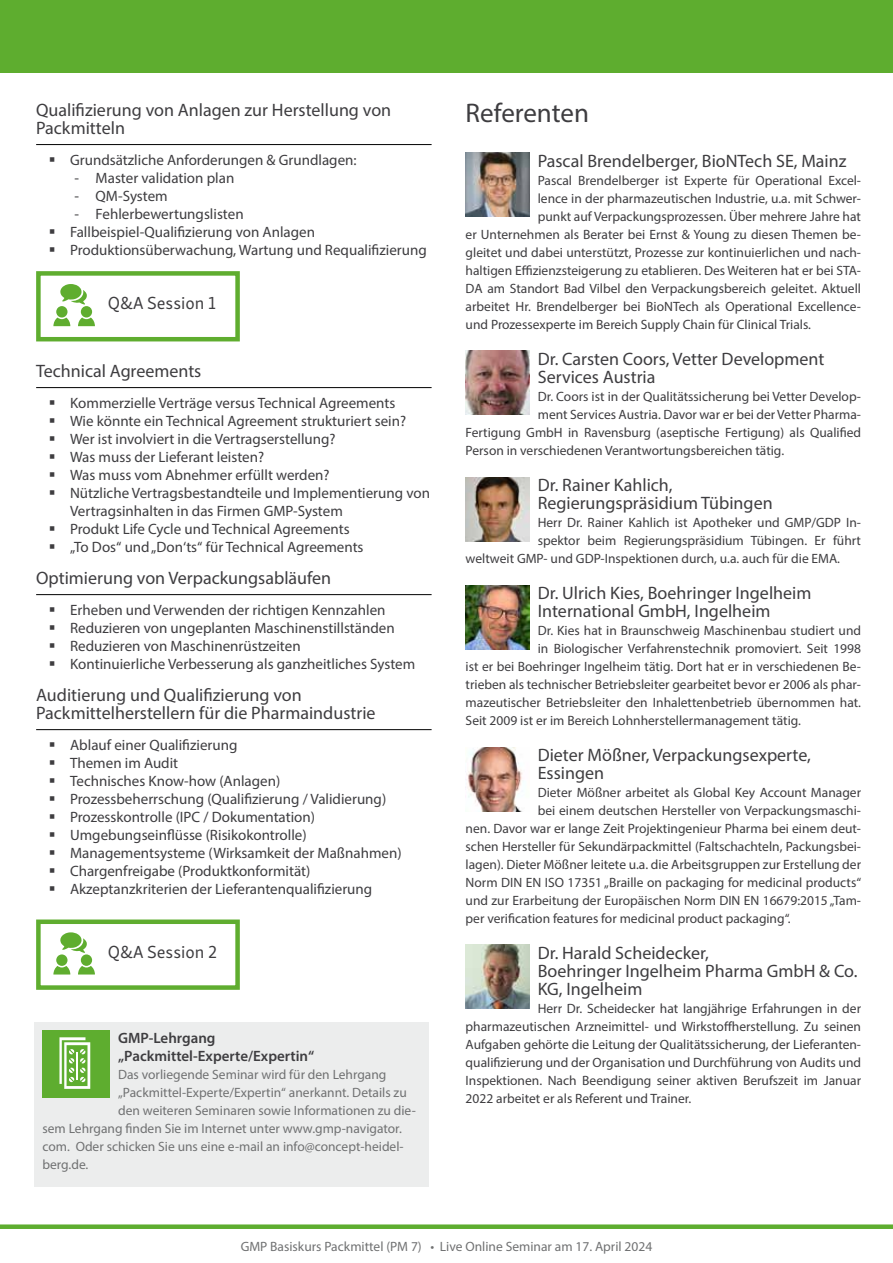
<style>
.page{position:relative;width:893px;height:1263px;background:#fff}
.page>*{position:absolute;margin:0;border:0;box-sizing:border-box;transform-origin:0 0}
.t1{font:27px "Myriad Pro";color:#3e3d40}
.t2{font:18px/18px "Myriad Pro";color:#3e3d40}
.t3{font:18px "Skolar Sans Latn";color:#3e3d40}
.t4{font:15px/18px "Myriad Pro";color:#3e3d40}
.t5{font:600 15px/18px "Myriad Pro";color:#3e3d40}
.t6{font:13.5px/18px "Myriad Pro";color:#3e3d40;text-align:justify}
.t7{font:13.5px "Myriad Pro";color:#707172}
</style>
<div class="page">
<div style="left:0;top:0;width:893px;height:72px;background:#5ead2f"></div>
<div style="left:0;top:1224px;width:893px;height:5px;background:#5ead2f"></div>
<hr style="left:36px;top:144px;width:396px;height:1px;background:#000">
<hr style="left:36px;top:387px;width:396px;height:1px;background:#000">
<hr style="left:36px;top:594px;width:396px;height:1px;background:#000">
<hr style="left:36px;top:729px;width:396px;height:1px;background:#000">
<svg style="left:60px;top:284px;width:27px;height:20px"></svg>
<div style="left:56px;top:306px;width:12px;height:11px;background:#5fad2f;border-radius:50%"></div>
<svg style="left:53px;top:317px;width:17px;height:9px"></svg>
<div style="left:81px;top:306px;width:11px;height:11px;background:#5fad2f;border-radius:50%"></div>
<svg style="left:78px;top:317px;width:17px;height:9px"></svg>
<div style="left:36px;top:271px;width:204px;height:70px;border:4px solid #5fad2f"></div>
<svg style="left:60px;top:932px;width:27px;height:21px"></svg>
<div style="left:56px;top:954px;width:12px;height:12px;background:#5fad2f;border-radius:50%"></div>
<svg style="left:53px;top:966px;width:17px;height:8px"></svg>
<div style="left:81px;top:954px;width:11px;height:12px;background:#5fad2f;border-radius:50%"></div>
<svg style="left:78px;top:966px;width:17px;height:8px"></svg>
<div style="left:36px;top:919px;width:204px;height:71px;border:4px solid #5fad2f"></div>
<img style="left:466px;top:152px;width:63px;height:65px">
<img style="left:466px;top:350px;width:63px;height:65px">
<img style="left:466px;top:477px;width:63px;height:65px">
<img style="left:466px;top:585px;width:63px;height:65px">
<img style="left:467px;top:747px;width:55px;height:65px">
<img style="left:466px;top:944px;width:63px;height:65px">
<div style="left:34px;top:1022px;width:394px;height:164px;background:#eceded"></div>
<div style="left:43px;top:1030px;width:67px;height:67px;background:#5ead2f"></div>
<svg style="left:59px;top:1037px;width:31px;height:52px"></svg>
<h2 class="t2" style="left:36px;top:100px;width:357px">Qualifizierung von Anlagen zur Herstellung von<br>Packmitteln</h2>
<p class="t4" style="left:70px;top:151px;width:288px">Grundsätzliche Anforderungen &amp; Grundlagen:</p>
<p class="t4" style="left:74px;top:169px;width:161px">- Master validation plan</p>
<p class="t4" style="left:74px;top:187px;width:95px">- QM-System</p>
<p class="t4" style="left:70px;top:205px;width:358px">- Fehlerbewertungslisten<br>Fallbeispiel-Qualifizierung von Anlagen<br>Produktionsüberwachung, Wartung und Requalifizierung</p>
<h2 class="t3" style="left:108px;top:289px;width:110px">Q&amp;A Session 1</h2>
<h2 class="t2" style="left:36px;top:361px;width:167px">Technical Agreements</h2>
<p class="t4" style="left:70px;top:394px;width:361px">Kommerzielle Verträge versus Technical Agreements<br>Wie könnte ein Technical Agreement strukturiert sein?<br>Wer ist involviert in die Vertragserstellung?<br>Was muss der Lieferant leisten?<br>Was muss vom Abnehmer erfüllt werden?<br>Nützliche Vertragsbestandteile und Implementierung von Vertragsinhalten in das Firmen GMP-System<br>Produkt Life Cycle und Technical Agreements<br>„To Dos“ und „Don‘ts“ für Technical Agreements</p>
<h2 class="t2" style="left:36px;top:568px;width:297px">Optimierung von Verpackungsabläufen</h2>
<p class="t4" style="left:70px;top:601px;width:347px">Erheben und Verwenden der richtigen Kennzahlen Reduzieren von ungeplanten Maschinenstillständen Reduzieren von Maschinenrüstzeiten<br>Kontinuierliche Verbesserung als ganzheitliches System</p>
<h2 class="t2" style="left:36px;top:685px;width:341px">Auditierung und Qualifizierung von<br>Packmittelherstellern für die Pharmaindustrie</h2>
<p class="t4" style="left:70px;top:736px;width:333px">Ablauf einer Qualifizierung<br>Themen im Audit<br>Technisches Know-how (Anlagen)<br>Prozessbeherrschung (Qualifizierung / Validierung)<br>Prozesskontrolle (IPC / Dokumentation)<br>Umgebungseinflüsse (Risikokontrolle)<br>Managementsysteme (Wirksamkeit der Maßnahmen)<br>Chargenfreigabe (Produktkonformität)<br>Akzeptanzkriterien der Lieferantenqualifizierung</p>
<h2 class="t3" style="left:108px;top:938px;width:111px">Q&amp;A Session 2</h2>
<p class="t5" style="left:118px;top:1029px;width:198px">GMP-Lehrgang „Packmittel-Experte/Expertin“</p>
<p class="t7" style="left:118px;top:1066px;width:270px">Das vorliegende Seminar wird für den Lehrgang</p>
<p class="t7" style="left:118px;top:1084px;width:290px">„Packmittel-Experte/Expertin“ anerkannt. Details zu</p>
<p class="t7" style="left:118px;top:1102px;width:299px">den weiteren Seminaren sowie Informationen zu die-</p>
<p class="t7" style="left:43px;top:1120px;width:361px">sem Lehrgang finden Sie im Internet unter www.gmp-navigator.</p>
<p class="t7" style="left:43px;top:1138px;width:363px">com. Oder schicken Sie uns eine e-mail an info@concept-heidel-</p>
<p class="t7" style="left:43px;top:1156px;width:47px">berg.de.</p>
<h1 class="t1" style="left:466px;top:97px;width:125px">Referenten</h1>
<h2 class="t2" style="left:538px;top:151px;width:310px">Pascal Brendelberger, BioNTech SE, Mainz</h2>
<p class="t6" style="left:538px;top:171px;width:325px">Pascal Brendelberger ist Experte für Operational Excel-</p>
<p class="t6" style="left:538px;top:189px;width:325px">lence in der pharmazeutischen Industrie, u.a. mit Schwer-</p>
<p class="t6" style="left:538px;top:207px;width:325px">punkt auf Verpackungsprozessen. Über mehrere Jahre hat</p>
<p class="t6" style="left:466px;top:225px;width:397px">er Unternehmen als Berater bei Ernst &amp; Young zu diesen Themen be-</p>
<p class="t6" style="left:466px;top:243px;width:397px">gleitet und dabei unterstützt, Prozesse zur kontinuierlichen und nach-</p>
<p class="t6" style="left:466px;top:261px;width:397px">haltigen Effizienzsteigerung zu etablieren. Des Weiteren hat er bei STA-</p>
<p class="t6" style="left:466px;top:279px;width:397px">DA am Standort Bad Vilbel den Verpackungsbereich geleitet. Aktuell</p>
<p class="t6" style="left:466px;top:297px;width:397px">arbeitet Hr. Brendelberger bei BioNTech als Operational Excellence-</p>
<p class="t6" style="left:466px;top:315px;width:347px">und Prozessexperte im Bereich Supply Chain für Clinical Trials.</p>
<h2 class="t2" style="left:538px;top:349px;width:288px">Dr. Carsten Coors, Vetter Development<br>Services Austria</h2>
<p class="t6" style="left:538px;top:387px;width:325px">Dr. Coors ist in der Qualitätssicherung bei Vetter Develop-</p>
<p class="t6" style="left:538px;top:405px;width:325px">ment Services Austria. Davor war er bei der Vetter Pharma-</p>
<p class="t6" style="left:466px;top:423px;width:397px">Fertigung GmbH in Ravensburg (aseptische Fertigung) als Qualified</p>
<p class="t6" style="left:466px;top:441px;width:320px">Person in verschiedenen Verantwortungsbereichen tätig.</p>
<h2 class="t2" style="left:538px;top:475px;width:236px">Dr. Rainer Kahlich,<br>Regierungspräsidium Tübingen</h2>
<p class="t6" style="left:538px;top:513px;width:325px">Herr Dr. Rainer Kahlich ist Apotheker und GMP/GDP In-</p>
<p class="t6" style="left:538px;top:531px;width:325px">spektor beim Regierungspräsidium Tübingen. Er führt</p>
<p class="t6" style="left:466px;top:549px;width:376px">weltweit GMP- und GDP-Inspektionen durch, u.a. auch für die EMA.</p>
<h2 class="t2" style="left:538px;top:583px;width:275px">Dr. Ulrich Kies, Boehringer Ingelheim<br>International GmbH, Ingelheim</h2>
<p class="t6" style="left:538px;top:621px;width:325px">Dr. Kies hat in Braunschweig Maschinenbau studiert und</p>
<p class="t6" style="left:538px;top:639px;width:325px">in Biologischer Verfahrenstechnik promoviert. Seit 1998</p>
<p class="t6" style="left:466px;top:657px;width:397px">ist er bei Boehringer Ingelheim tätig. Dort hat er in verschiedenen Be-</p>
<p class="t6" style="left:466px;top:675px;width:397px">trieben als technischer Betriebsleiter gearbeitet bevor er 2006 als phar-</p>
<p class="t6" style="left:466px;top:693px;width:397px">mazeutischer Betriebsleiter den Inhalettenbetrieb übernommen hat.</p>
<p class="t6" style="left:466px;top:711px;width:337px">Seit 2009 ist er im Bereich Lohnherstellermanagement tätig.</p>
<h2 class="t2" style="left:538px;top:745px;width:275px">Dieter Mößner, Verpackungsexperte,<br>Essingen</h2>
<p class="t6" style="left:538px;top:783px;width:325px">Dieter Mößner arbeitet als Global Key Account Manager</p>
<p class="t6" style="left:538px;top:801px;width:325px">bei einem deutschen Hersteller von Verpackungsmaschi-</p>
<p class="t6" style="left:466px;top:819px;width:397px">nen. Davor war er lange Zeit Projektingenieur Pharma bei einem deut-</p>
<p class="t6" style="left:466px;top:837px;width:397px">schen Hersteller für Sekundärpackmittel (Faltschachteln, Packungsbei-</p>
<p class="t6" style="left:466px;top:855px;width:397px">lagen). Dieter Mößner leitete u.a. die Arbeitsgruppen zur Erstellung der</p>
<p class="t6" style="left:466px;top:873px;width:397px">Norm DIN EN ISO 17351 „Braille on packaging for medicinal products“</p>
<p class="t6" style="left:466px;top:891px;width:397px">und zur Erarbeitung der Europäischen Norm DIN EN 16679:2015 „Tam-</p>
<p class="t6" style="left:466px;top:909px;width:326px">per verification features for medicinal product packaging“.</p>
<h2 class="t2" style="left:538px;top:943px;width:321px">Dr. Harald Scheidecker,<br>Boehringer Ingelheim Pharma GmbH &amp; Co.<br>KG, Ingelheim</h2>
<p class="t6" style="left:466px;top:999px;width:397px;text-indent:72px">Herr Dr. Scheidecker hat langjährige Erfahrungen in der pharmazeutischen Arzneimittel- und Wirkstoffherstellung. Zu seinen Aufgaben gehörte die Leitung der Qualitätssicherung, der Lieferanten&shy;qualifizierung und der Organisation und Durchführung von Audits und Inspektionen. Nach Beendigung seiner aktiven Berufszeit im Januar 2022 arbeitet er als Referent und Trainer.</p>
<p class="t7" style="left:241px;top:1238px;width:413px">GMP Basiskurs Packmittel (PM 7) • Live Online Seminar am 17. April 2024</p>
</div>
